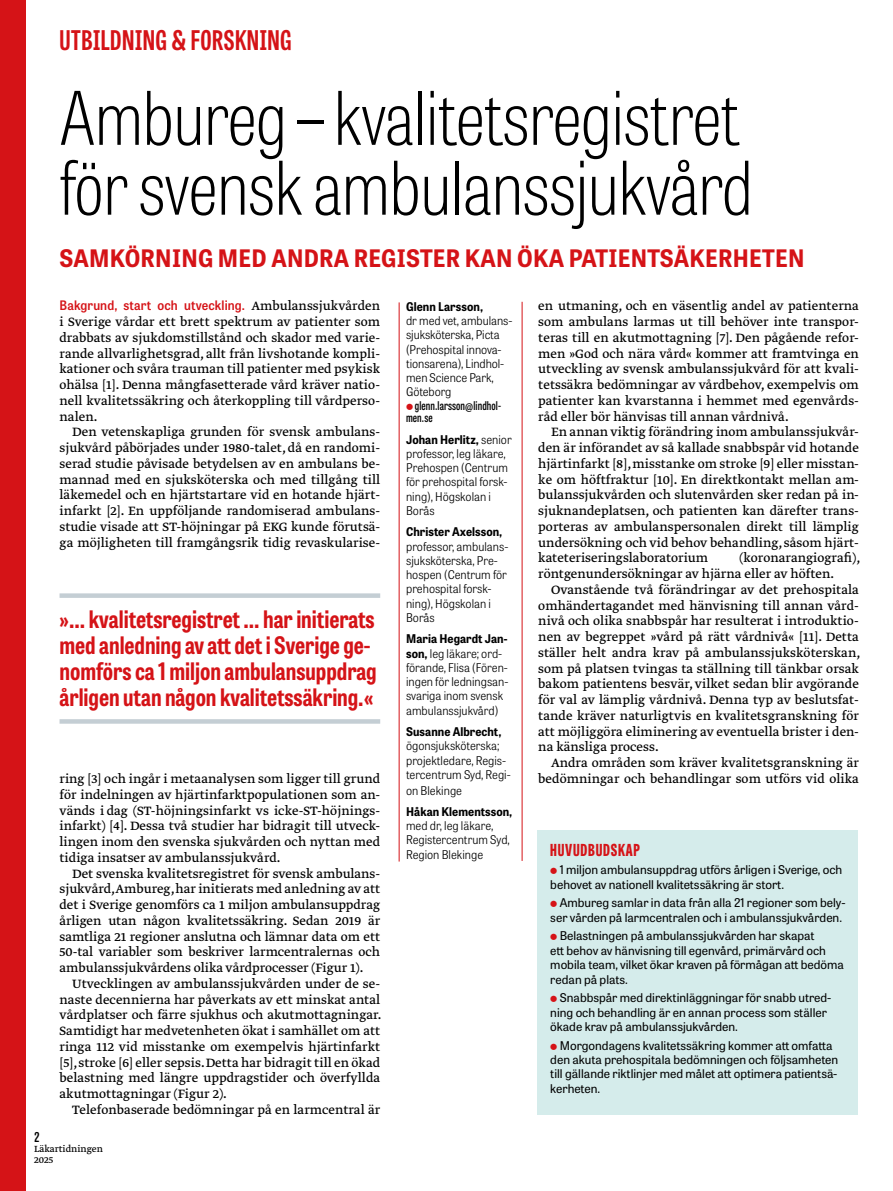
<style>
.page{position:relative;width:893px;height:1191px;background:#fff}
.page>*{position:absolute;margin:0;border:0;box-sizing:border-box;transform-origin:0 0}
.t1{font:100 73.5px/69.8px "Tablet Gothic Condensed";letter-spacing:-.005em;color:#000}
.t2{font:700 27px "Tablet Gothic Compressed";letter-spacing:.02em;color:#d51317}
.t3{font:700 24px/26.2px "Tablet Gothic Condensed";color:#d51317}
.t4{font:700 24px "Tablet Gothic Narrow";letter-spacing:.01em;color:#d51317}
.t5{font:800 16.5px "Tablet Gothic Compressed";letter-spacing:.045em;color:#d51317}
.t6{font:14.25px/15.8px "Greta Text Pro Regular Min";color:#000;text-align:justify}
.t7{font:600 13.5px "Tablet Gothic Condensed";color:#000}
.t8{font:600 13.05px "Tablet Gothic Narrow";letter-spacing:.01em;color:#d51317}
.t9{font:12px/14.4px "Tablet Gothic";color:#000}
.t10{font:300 12px/14.2px "Tablet Gothic Narrow";color:#000}
.t11{font:700 12px "Tablet Gothic Narrow";letter-spacing:.005em;color:#000}
.t12{font:600 12px/12px "Tablet Gothic Compressed";letter-spacing:.01em;color:#000}
.t13{font:10.5px/10.5px "Greta Text Pro";color:#000}
.s1{font-family:"Greta Text Pro Regular Min";font-weight:400;font-size:14.25px;color:#000}
.s2{font-weight:700}
</style>
<div class="page">
<div style="left:0;top:0;width:26px;height:1191px;background:#d51317"></div>
<hr style="left:522px;top:302px;width:1px;height:559px;background:#d51317">
<div style="left:538px;top:830px;width:320px;height:285px;background:#d5eceb"></div>
<div style="left:60px;top:593px;width:320px;height:5px;background:#c4ced4"></div>
<hr style="left:60px;top:719px;width:320px;height:4px;background:#c4ced4">
<hr style="left:399px;top:302px;width:1px;height:559px;background:#d51317">
<h2 class="t2" style="left:60px;top:22px;width:234px">UTBILDNING &amp; FORSKNING</h2>
<h1 class="t1" style="left:60px;top:81px;width:695px">Ambureg – kvalitetsregistret för svensk ambulanssjukvård</h1>
<h3 class="t4" style="left:60px;top:241px;width:746px">SAMKÖRNING MED ANDRA REGISTER KAN ÖKA PATIENTSÄKERHETEN</h3>
<p class="t8" style="left:60px;top:297px;width:322px">Bakgrund, start och utveckling. <span class="s1">Ambulanssjukvården</span></p>
<p class="t6" style="left:60px;top:314px;width:322px">i Sverige vårdar ett brett spektrum av patienter som drabbats av sjukdomstillstånd och skador med varie&shy;rande allvarlighetsgrad, allt från livshotande kompli&shy;kationer och svåra trauman till patienter med psykisk ohälsa [1]. Denna mångfasetterade vård kräver natio&shy;nell kvalitetssäkring och återkoppling till vårdperso&shy;nalen.</p>
<p class="t6" style="left:60px;top:425px;width:322px;text-indent:13px">Den vetenskapliga grunden för svensk ambulans&shy;sjukvård påbörjades under 1980-talet, då en randomi&shy;serad studie påvisade betydelsen av en ambulans be&shy;mannad med en sjuksköterska och med tillgång till läkemedel och en hjärtstartare vid en hotande hjärt&shy;infarkt [2]. En uppföljande randomiserad ambulans&shy;studie visade att ST-höjningar på EKG kunde förutsä&shy;ga möjligheten till framgångsrik tidig revaskularise-</p>
<h3 class="t3" style="left:60px;top:605px;width:319px">»... kvalitetsregistret ... har initierats med anledning av att det i Sverige ge&shy;nomförs ca 1 miljon ambulansuppdrag årligen utan någon kvalitetssäkring.«</h3>
<p class="t6" style="left:60px;top:771px;width:322px">ring [3] och ingår i metaanalysen som ligger till grund för indelningen av hjärtinfarktpopulationen som an&shy;vänds i dag (ST-höjningsinfarkt vs icke-ST-höjnings&shy;infarkt) [4]. Dessa två studier har bidragit till utveck&shy;lingen inom den svenska sjukvården och nyttan med tidiga insatser av ambulanssjukvård.</p>
<p class="t6" style="left:60px;top:866px;width:322px;text-indent:13px">Det svenska kvalitetsregistret för svensk ambulans&shy;sjukvård,Ambureg, har initierats med anledning av att det i Sverige genomförs ca 1 miljon ambulansuppdrag årligen utan någon kvalitetssäkring. Sedan 2019 är samtliga 21 regioner anslutna och lämnar data om ett 50-tal variabler som beskriver larmcentralernas och ambulanssjukvårdens olika vårdprocesser (Figur 1).</p>
<p class="t6" style="left:60px;top:976px;width:324px;text-indent:13px">Utvecklingen av ambulanssjukvården under de se&shy;naste decennierna har påverkats av ett minskat antal vårdplatser och färre sjukhus och akutmottagningar.<br>Samtidigt har medvetenheten ökat i samhället om att ringa 112 vid misstanke om exempelvis hjärtinfarkt [5], stroke [6] eller sepsis. Detta har bidragit till en ökad belastning med längre uppdragstider och överfyllda akutmottagningar (Figur 2).</p>
<p class="t6" style="left:72px;top:1102px;width:309px">Telefonbaserade bedömningar på en larmcentral är</p>
<p class="t7" style="left:34px;top:1127px;width:7px">2</p>
<p class="t13" style="left:34px;top:1144px;width:70px">Läkartidningen<br>2025</p>
<p class="t11" style="left:406px;top:298px;width:78px">Glenn Larsson,</p>
<p class="t10" style="left:406px;top:313px;width:108px">dr med vet, ambulans&shy;sjuksköterska, Picta (Prehospital innova&shy;tionsarena), Lindhol&shy;men Science Park,<br>Göteborg</p>
<p class="t12" style="left:406px;top:399px;width:97px;text-indent:9px">glenn.larsson@lindhol&shy;men.se</p>
<p class="t10" style="left:406px;top:431px;width:107px"><span class="s2">Johan Herlitz,</span> senior professor, leg läkare,<br>Prehospen (Centrum för prehospital forsk&shy;ning), Högskolan i<br>Borås</p>
<p class="t11" style="left:406px;top:523px;width:98px">Christer Axelsson,</p>
<p class="t10" style="left:406px;top:538px;width:104px">professor, ambulans&shy;sjuksköterska, Pre&shy;hospen (Centrum för prehospital forsk&shy;ning), Högskolan i<br>Borås</p>
<p class="t10" style="left:406px;top:631px;width:104px"><span class="s2">Maria Hegardt Jan&shy;son,</span> leg läkare; ord&shy;förande, Flisa (Fören&shy;ingen för ledningsan&shy;svariga inom svensk ambulanssjukvård)</p>
<p class="t11" style="left:406px;top:723px;width:97px">Susanne Albrecht,</p>
<p class="t10" style="left:406px;top:738px;width:106px">ögonsjuksköterska; projektledare, Regis&shy;tercentrum Syd, Regi-</p>
<p class="t10" style="left:406px;top:782px;width:57px">on Blekinge</p>
<p class="t11" style="left:406px;top:803px;width:108px">Håkan Klementsson,</p>
<p class="t10" style="left:406px;top:818px;width:105px">med dr, leg läkare,<br>Registercentrum Syd,<br>Region Blekinge</p>
<p class="t6" style="left:538px;top:299px;width:322px">en utmaning, och en väsentlig andel av patienterna som ambulans larmas ut till behöver inte transpor&shy;teras till en akutmottagning [7]. Den pågående refor&shy;men »God och nära vård« kommer att framtvinga en utveckling av svensk ambulanssjukvård för att kvali&shy;tetssäkra bedömningar av vårdbehov, exempelvis om patienter kan kvarstanna i hemmet med egenvårds&shy;råd eller bör hänvisas till annan vårdnivå.</p>
<p class="t6" style="left:538px;top:424px;width:322px;text-indent:13px">En annan viktig förändring inom ambulanssjukvår&shy;den är införandet av så kallade snabbspår vid hotande hjärtinfarkt [8], misstanke om stroke [9] eller misstan&shy;ke om höftfraktur [10]. En direktkontakt mellan am&shy;bulanssjukvården och slutenvården sker redan på in&shy;sjuknandeplatsen, och patienten kan därefter trans&shy;porteras av ambulanspersonalen direkt till lämplig undersökning och vid behov behandling, såsom hjärt&shy;kateteriseringslaboratorium</p>
<p class="t6" style="left:538px;top:550px;width:324px;text-indent:201px">(koronarangiografi), röntgenundersökningar av hjärna eller av höften.</p>
<p class="t6" style="left:538px;top:582px;width:324px;text-indent:13px">Ovanstående två förändringar av det prehospitala omhändertagandet med hänvisning till annan vård&shy;nivå och olika snabbspår har resulterat i introduktio&shy;nen av begreppet »vård på rätt vårdnivå« [11]. Detta ställer helt andra krav på ambulanssjuksköterskan, som på platsen tvingas ta ställning till tänkbar orsak bakom patientens besvär, vilket sedan blir avgörande för val av lämplig vårdnivå. Denna typ av beslutsfat&shy;tande kräver naturligtvis en kvalitetsgranskning för att möjliggöra eliminering av eventuella brister i den&shy;na känsliga process.</p>
<p class="t6" style="left:538px;top:755px;width:322px;text-align:right">Andra områden som kräver kvalitetsgranskning är bedömningar och behandlingar som utförs vid olika</p>
<p class="t5" style="left:550px;top:838px;width:91px">HUVUDBUDSKAP</p>
<p class="t9" style="left:550px;top:862px;width:293px;text-indent:9px">1 miljon ambulansuppdrag utförs årligen i Sverige, och behovet av nationell kvalitetssäkring är stort.</p>
<p class="t9" style="left:550px;top:895px;width:297px;text-align:right">Ambureg samlar in data från alla 21 regioner som bely&shy;ser vården på larmcentralen och i ambulanssjukvården.</p>
<p class="t9" style="left:550px;top:928px;width:295px;text-indent:9px">Belastningen på ambulanssjukvården har skapat<br>ett behov av hänvisning till egenvård, primärvård och mobila team, vilket ökar kraven på förmågan att bedöma redan på plats.</p>
<p class="t9" style="left:550px;top:990px;width:283px;text-indent:9px">Snabbspår med direktinläggningar för snabb utred&shy;ning och behandling är en annan process som ställer ökade krav på ambulanssjukvården.</p>
<p class="t9" style="left:550px;top:1037px;width:290px;text-indent:9px">Morgondagens kvalitetssäkring kommer att omfatta den akuta prehospitala bedömningen och följsamheten till gällande riktlinjer med målet att optimera patientsä&shy;kerheten.</p>
</div>
